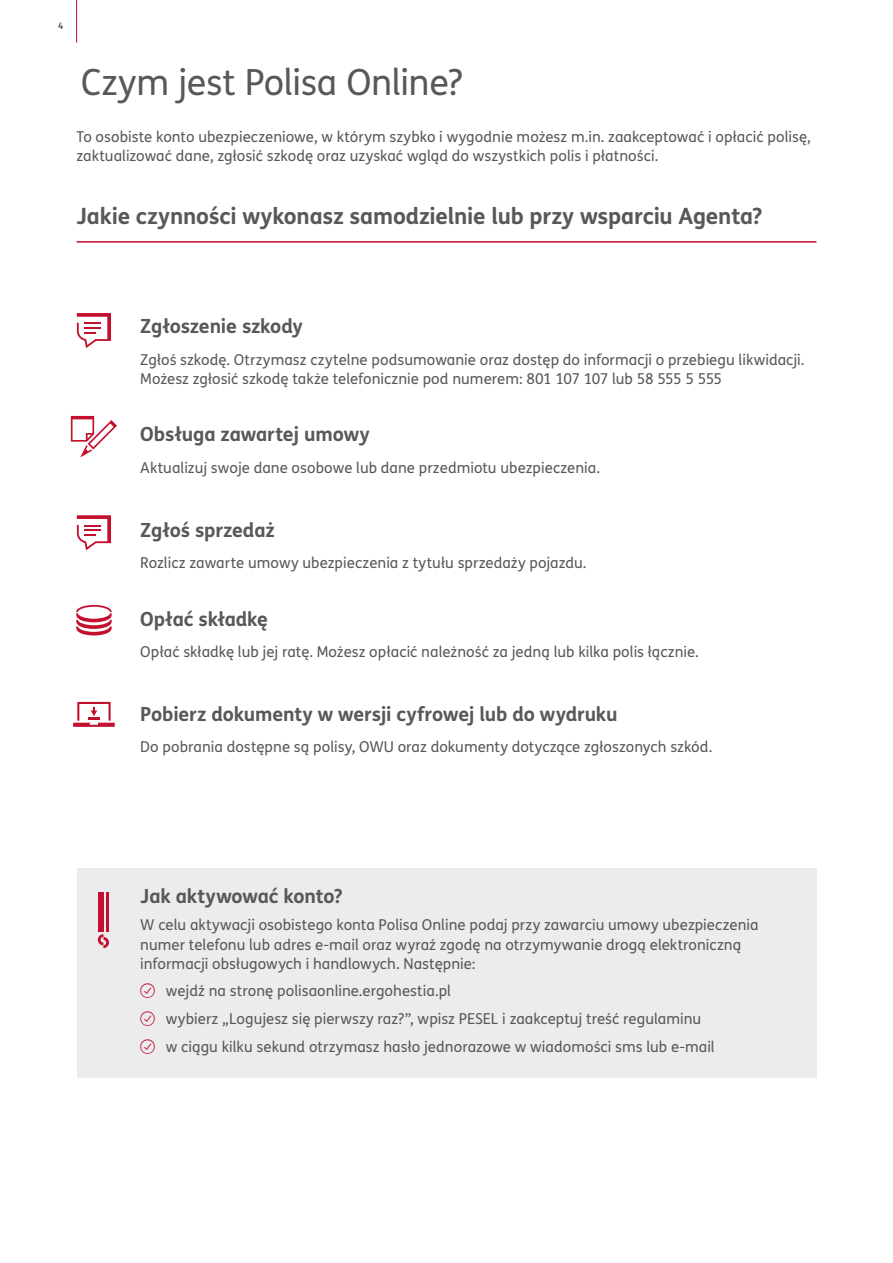
<style>
.page{position:relative;width:893px;height:1263px;background:#fff}
.page>*{position:absolute;margin:0;border:0;box-sizing:border-box;transform-origin:0 0}
.tutuł_główny{font:36px "FS Me";letter-spacing:-.01em;color:#57585a}
.podtytuł{font:700 22.5px "FS Me";letter-spacing:-.01em;color:#57585a}
.podtytuł_mały{font:700 19.5px "FS Me";letter-spacing:-.005em;color:#57585a}
.bold_red_big{font:700 19.5px "FS Me";letter-spacing:-.01em;color:#57585a}
.body{font:15px/19.2px "FS Me";color:#57585a}
.t1{font:700 9px "FS Me";color:#57585a}
</style>
<div class="page">
<hr style="left:76px;top:0;width:1px;height:43px;background:#c3102e">
<div style="left:77px;top:868px;width:739px;height:209px;background:#ececee"></div>
<hr style="left:77px;top:241px;width:739px;height:2px;background:#c3102e">
<div style="left:98px;top:892px;width:5px;height:39px;background:#c3102e"></div>
<hr style="left:106px;top:892px;width:3px;height:39px;background:#c3102e">
<svg style="left:98px;top:934px;width:11px;height:14px"></svg>
<svg style="left:77px;top:313px;width:34px;height:35px"></svg>
<svg style="left:77px;top:515px;width:34px;height:35px"></svg>
<svg style="left:71px;top:416px;width:46px;height:41px"></svg>
<svg style="left:76px;top:605px;width:36px;height:30px"></svg>
<svg style="left:73px;top:702px;width:42px;height:25px"></svg>
<p class="t1" style="left:58px;top:18px;width:7px">4</p>
<p class="tutuł_główny" style="left:81px;top:58px;width:383px">Czym jest Polisa Online?</p>
<p class="body" style="left:77px;top:127px;width:736px">To osobiste konto ubezpieczeniowe, w którym szybko i wygodnie możesz m.in. zaakceptować i opłacić polisę, zaktualizować dane, zgłosić szkodę oraz uzyskać wgląd do wszystkich polis i płatności.</p>
<p class="podtytuł" style="left:77px;top:199px;width:687px">Jakie czynności wykonasz samodzielnie lub przy wsparciu Agenta?</p>
<p class="podtytuł_mały" style="left:140px;top:311px;width:164px">Zgłoszenie szkody</p>
<p class="body" style="left:140px;top:350px;width:666px">Zgłoś szkodę. Otrzymasz czytelne podsumowanie oraz dostęp do informacji o przebiegu likwidacji.<br>Możesz zgłosić szkodę także telefonicznie pod numerem: 801 107 107 lub 58 555 5 555</p>
<p class="podtytuł_mały" style="left:140px;top:419px;width:231px">Obsługa zawartej umowy</p>
<p class="body" style="left:140px;top:458px;width:461px">Aktualizuj swoje dane osobowe lub dane przedmiotu ubezpieczenia.</p>
<p class="podtytuł_mały" style="left:140px;top:514px;width:136px">Zgłoś sprzedaż</p>
<p class="body" style="left:140px;top:553px;width:448px">Rozlicz zawarte umowy ubezpieczenia z tytułu sprzedaży pojazdu.</p>
<p class="podtytuł_mały" style="left:140px;top:603px;width:129px">Opłać składkę</p>
<p class="body" style="left:140px;top:642px;width:560px">Opłać składkę lub jej ratę. Możesz opłacić należność za jedną lub kilka polis łącznie.</p>
<p class="podtytuł_mały" style="left:140px;top:699px;width:479px">Pobierz dokumenty w wersji cyfrowej lub do wydruku</p>
<p class="body" style="left:140px;top:737px;width:573px">Do pobrania dostępne są polisy, OWU oraz dokumenty dotyczące zgłoszonych szkód.</p>
<p class="bold_red_big" style="left:140px;top:881px;width:204px">Jak aktywować konto?</p>
<p class="body" style="left:140px;top:915px;width:620px">W celu aktywacji osobistego konta Polisa Online podaj przy zawarciu umowy ubezpieczenia numer telefonu lub adres e-mail oraz wyraź zgodę na otrzymywanie drogą elektroniczną informacji obsługowych i handlowych. Następnie:</p>
<p class="body" style="left:166px;top:981px;width:287px">wejdź na stronę polisaonline.ergohestia.pl</p>
<p class="body" style="left:166px;top:1009px;width:537px">wybierz „Logujesz się pierwszy raz?”, wpisz PESEL i zaakceptuj treść regulaminu</p>
<p class="body" style="left:166px;top:1036px;width:550px">w ciągu kilku sekund otrzymasz hasło jednorazowe w wiadomości sms lub e-mail</p>
</div>
